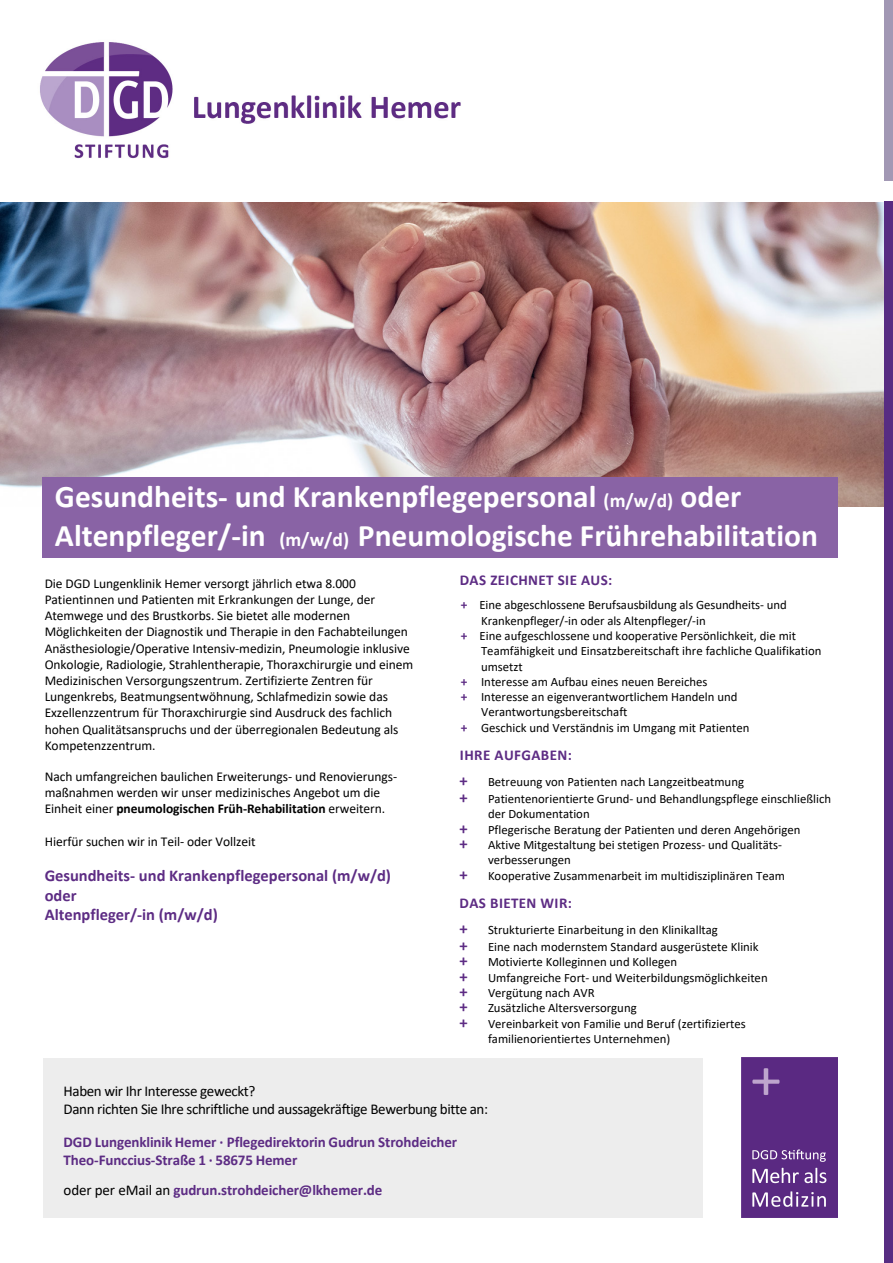
<style>
.page{position:relative;width:893px;height:1263px;background:#fff}
.page>*{position:absolute;margin:0;border:0;box-sizing:border-box;transform-origin:0 0}
.t1{font:700 31.5px/39px "Calibri";color:#fff}
.t2{font:700 16.5px/19.8px "Calibri";color:#5d2c84}
.t3{font:15px/18px "Calibri";letter-spacing:-.025em;color:#000}
.t4{font:700 15px/18px "Calibri";letter-spacing:-.01em;color:#5d2c84}
.t5{font:700 15px "Calibri";letter-spacing:-.01em;color:#5d2c84}
.t6{font:700 15px "Calibri";letter-spacing:.01em;color:#5d2c84}
.t7{font:700 15px "Calibri";letter-spacing:.025em;color:#5d2c84}
.t8{font:13.5px/16.2px "Calibri";letter-spacing:-.005em;color:#000}
.t9{font:12.75px/17px "Calibri";color:#000}
.s1{font-size:19.5px}
.s2{font-weight:700}
.s3{font-weight:700;font-size:13.35px;color:#5d2c84}
.s4{font-style:inherit}
.s5{font-weight:700;font-size:16.5px;color:#5d2c84}
.s6{font-weight:400;color:#000}
</style>
<div class="page">
<img style="left:40px;top:42px;width:421px;height:117px">
<img style="left:0;top:202px;width:884px;height:305px">
<div style="left:884px;top:202px;width:9px;height:1061px;background:#572c82"></div>
<div style="left:884px;top:0;width:9px;height:181px;background:#a298b4"></div>
<div style="left:43px;top:477px;width:795px;height:81px;background:#8963a5"></div>
<div style="left:43px;top:1058px;width:659px;height:159px;background:#ededed"></div>
<img style="left:741px;top:1057px;width:96px;height:160px">
<h1 class="t1" style="left:55px;top:477px;width:765px">Gesundheits- und Krankenpflegepersonal <span class="s1">(m/w/d)</span> oder<br>Altenpfleger/-in <span class="s1">(</span><span class="s1">m/w/d)</span> Pneumologische Frührehabilitation</h1>
<p class="t8" style="left:45px;top:575px;width:370px">Die DGD Lungenklinik Hemer versorgt jährlich etwa 8.000<br>Patientinnen und Patienten mit Erkrankungen der Lunge, der Atemwege und des Brustkorbs. Sie bietet alle modernen Möglichkeiten der Diagnostik und Therapie in den Fachabteilungen Anästhesiologie/Operative Intensiv-medizin, Pneumologie inklusive Onkologie, Radiologie, Strahlentherapie, Thoraxchirurgie und einem Medizinischen Versorgungszentrum. Zertifizierte Zentren für Lungenkrebs, Beatmungsentwöhnung, Schlafmedizin sowie das Exzellenzzentrum für Thoraxchirurgie sind Ausdruck des fachlich hohen Qualitätsanspruchs und der überregionalen Bedeutung als Kompetenzzentrum.</p>
<p class="t8" style="left:45px;top:768px;width:354px">Nach umfangreichen baulichen Erweiterungs- und Renovierungs&shy;maßnahmen werden wir unser medizinisches Angebot um die<br>Einheit einer <span class="s2">pneumologischen Früh-Rehabilitation</span> erweitern.</p>
<p class="t8" style="left:45px;top:833px;width:213px">Hierfür suchen wir in Teil- oder Vollzeit</p>
<p class="t2" style="left:45px;top:865px;width:348px">Gesundheits- und Krankenpflegepersonal (m/w/d) oder<br>Altenpfleger/-in (m/w/d)</p>
<p class="t6" style="left:460px;top:569px;width:154px">DAS ZEICHNET SIE AUS:</p>
<p class="t9" style="left:461px;top:596px;width:327px"><span class="s3">+</span> Eine abgeschlossene Berufsausbildung als Gesundheits- und</p>
<p class="t9" style="left:481px;top:612px;width:226px">Krankenpfleger/-in oder als Altenpfleger/-in</p>
<p class="t9" style="left:461px;top:627px;width:337px"><span class="s3">+</span> Eine aufgeschlossene und kooperative Persönlichkeit, die mit</p>
<p class="t9" style="left:481px;top:642px;width:342px">Teamfähigkeit und Einsatzbereitschaft ihre fachliche Qualifikation</p>
<p class="t9" style="left:481px;top:657px;width:43px">umsetzt</p>
<p class="t9" style="left:461px;top:673px;width:248px"><span class="s3">+</span> Interesse am Aufbau eines neuen Bereiches</p>
<p class="t9" style="left:461px;top:688px;width:278px"><span class="s3">+</span> Interesse an eigenverantwortlichem Handeln und</p>
<p class="t9" style="left:481px;top:703px;width:148px">Verantwortungsbereitschaft</p>
<p class="t9" style="left:461px;top:719px;width:290px"><span class="s3">+</span> Geschick und Verständnis im Umgang mit Patienten</p>
<p class="t6" style="left:460px;top:745px;width:113px">IHRE AUFGABEN<span class="s4">:</span></p>
<p class="t9" style="left:459px;top:773px;width:373px"><span class="s5">+</span> Betreuung von Patienten nach Langzeitbeatmung<br><span class="s5">+</span> Patientenorientierte Grund- und Behandlungspflege einschließlich</p>
<p class="t9" style="left:488px;top:805px;width:103px">der Dokumentation</p>
<p class="t9" style="left:459px;top:821px;width:342px"><span class="s5">+</span> Pflegerische Beratung der Patienten und deren Angehörigen</p>
<p class="t9" style="left:459px;top:836px;width:324px"><span class="s5">+</span> Aktive Mitgestaltung bei stetigen Prozess- und Qualitäts-</p>
<p class="t9" style="left:488px;top:851px;width:84px">verbesserungen</p>
<p class="t9" style="left:459px;top:867px;width:327px"><span class="s5">+</span> Kooperative Zusammenarbeit im multidisziplinären Team</p>
<p class="t7" style="left:460px;top:892px;width:114px">DAS BIETEN WIR:</p>
<p class="t9" style="left:459px;top:921px;width:301px"><span class="s5">+</span> Strukturierte Einarbeitung in den Klinikalltag<br><span class="s5">+</span> Eine nach modernstem Standard ausgerüstete Klinik</p>
<p class="t9" style="left:459px;top:953px;width:219px"><span class="s5">+</span> Motivierte Kolleginnen und Kollegen</p>
<p class="t9" style="left:459px;top:969px;width:310px"><span class="s5">+</span> Umfangreiche Fort- und Weiterbildungsmöglichkeiten</p>
<p class="t9" style="left:459px;top:984px;width:137px"><span class="s5">+</span> Vergütung nach AVR</p>
<p class="t9" style="left:459px;top:999px;width:179px"><span class="s5">+</span> Zusätzliche Altersversorgung</p>
<p class="t9" style="left:459px;top:1014px;width:288px"><span class="s5">+</span> Vereinbarkeit von Familie und Beruf (zertifiziertes</p>
<p class="t9" style="left:488px;top:1030px;width:184px">familienorientiertes Unternehmen)</p>
<p class="t3" style="left:64px;top:1082px;width:426px">Haben wir Ihr Interesse geweckt?<br>Dann richten Sie Ihre schriftliche und aussagekräftige Bewerbung bitte an:</p>
<p class="t4" style="left:64px;top:1133px;width:395px"><span class="s4">DGD Lu</span>ngenklinik Hemer <span class="s4">·</span> Pflegedirektorin <span class="s4">Gudrun</span> Strohdeicher<br>Theo-Funccius-Str<span class="s4">aße</span> 1 · 58675 Hemer</p>
<p class="t5" style="left:64px;top:1180px;width:320px"><span class="s6">oder per eMail an</span> gudrun.strohdeicher@lkhemer.de</p>
</div>
